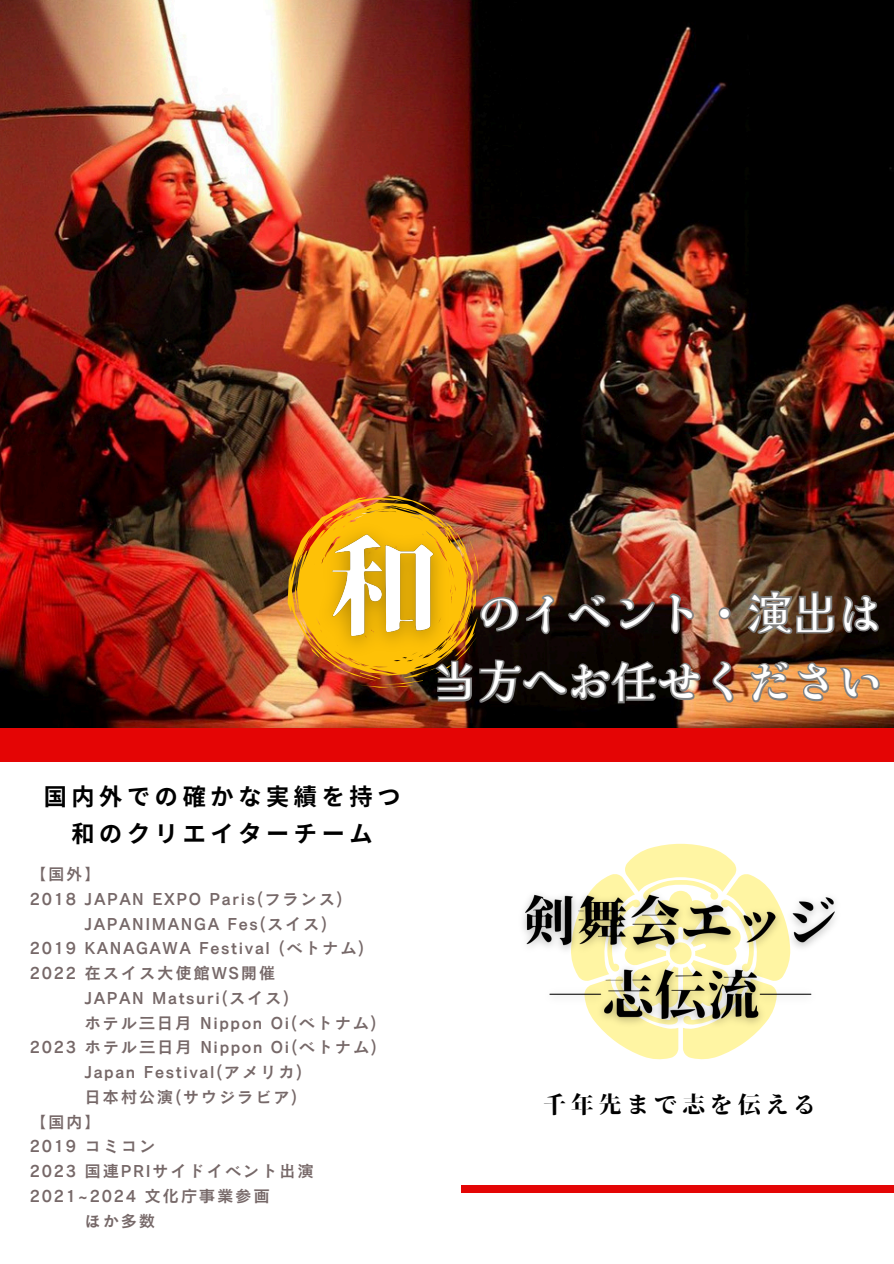
<style>
.page{position:relative;width:894px;height:1264px;background:#fff}
.page>*{position:absolute;margin:0;border:0;box-sizing:border-box;transform-origin:0 0}
.t1{font:45px/68.7px "Kaisei Tokumin";color:#fff;text-align:right}
.t2{font:700 23.1px/37.2px "Noto Sans CJ Ksc";letter-spacing:.2em;color:#000;text-align:center}
.t3{font:23.1px "Soukou Mincho";letter-spacing:.2em;color:#000}
.t4{font:16.5px "Canva Cezanne Pro N DB";letter-spacing:.1em;color:#766868}
</style>
<div class="page">
<img style="left:0;top:0;width:893px;height:728px">
<div style="left:0;top:728px;width:893px;height:34px;background:#e40505"></div>
<div style="left:461px;top:1185px;width:432px;height:7px;background:#e40505"></div>
<svg style="left:599px;top:843px;width:163px;height:216px;fill:#fff5a3"></svg>
<img style="left:287px;top:495px;width:595px;height:211px">
<img style="left:523px;top:882px;width:312px;height:153px">
<p class="t2" style="left:44px;top:776px;width:358px">国内外での確かな実績を持つ和のクリエイターチーム</p>
<h2 class="t4" style="left:30px;top:865px;width:72px">【国外】</h2>
<p class="t4" style="left:30px;top:890px;width:314px">2018 JAPAN EXPO Paris(フランス)</p>
<h3 class="t4" style="left:84px;top:915px;width:244px">JAPANIMANGA Fes(スイス)</h3>
<p class="t4" style="left:30px;top:939px;width:336px">2019 KANAGAWA Festival (ベトナム)</p>
<p class="t4" style="left:30px;top:964px;width:247px">2022 在スイス大使館WS開催</p>
<p class="t4" style="left:84px;top:989px;width:206px">JAPAN Matsuri(スイス)</p>
<p class="t4" style="left:84px;top:1014px;width:294px">ホテル三日月 Nippon Oi(ベトナム)</p>
<p class="t4" style="left:30px;top:1038px;width:348px">2023 ホテル三日月 Nippon Oi(ベトナム)</p>
<p class="t4" style="left:84px;top:1063px;width:219px">Japan Festival(アメリカ)</p>
<p class="t4" style="left:84px;top:1088px;width:215px">日本村公演(サウジラビア)</p>
<p class="t4" style="left:30px;top:1113px;width:72px">【国内】</p>
<p class="t4" style="left:30px;top:1137px;width:127px">2019 コミコン</p>
<p class="t4" style="left:30px;top:1162px;width:285px">2023 国連PRIサイドイベント出演</p>
<p class="t4" style="left:30px;top:1187px;width:241px">2021~2024 文化庁事業参画</p>
<p class="t4" style="left:84px;top:1212px;width:72px">ほか多数</p>
<p class="t1" style="left:432px;top:576px;width:451px">のイベント・演出は当方へお任せください</p>
<p class="t3" style="left:543px;top:1092px;width:275px">千年先まで志を伝える</p>
</div>
